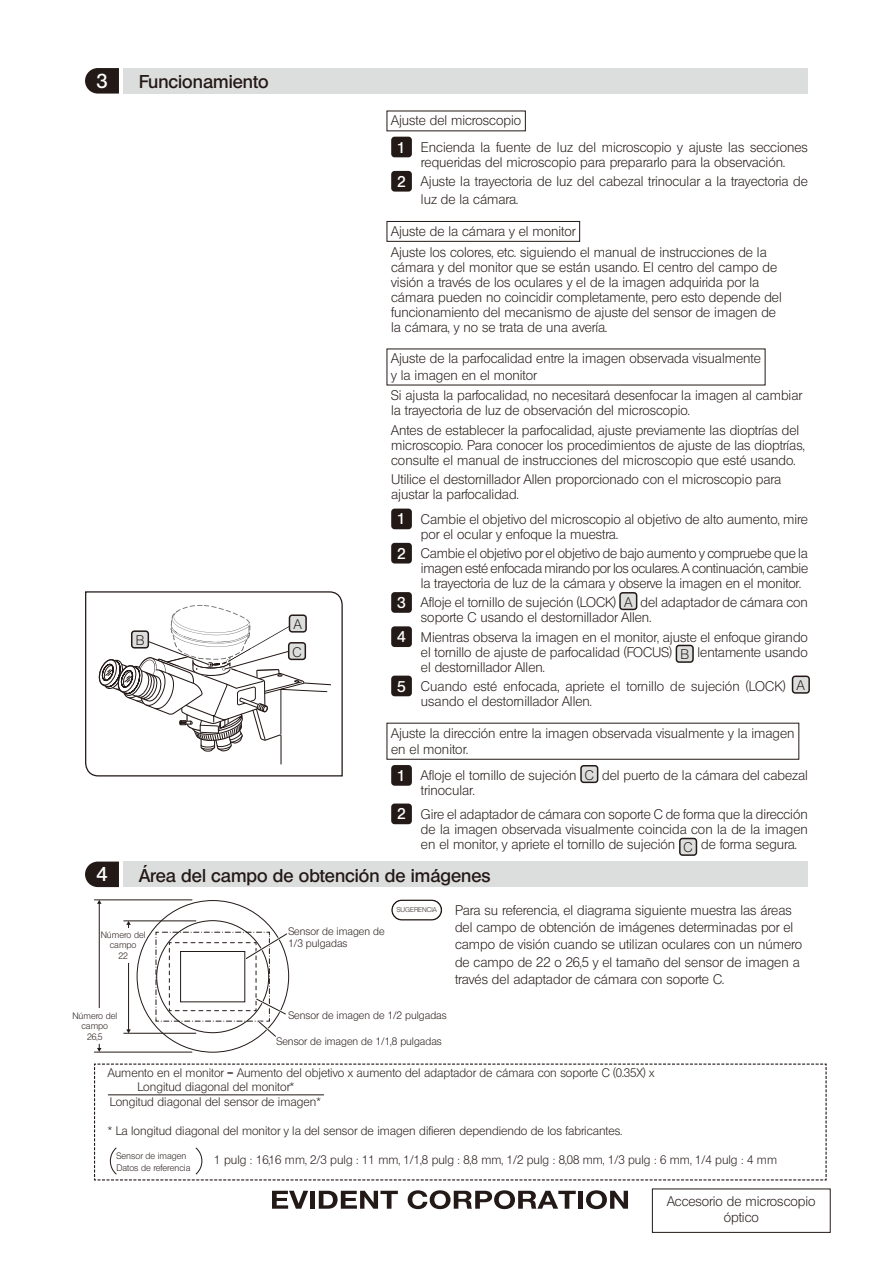
<style>
.page{position:relative;width:893px;height:1263px;background:#fff}
.page>*{position:absolute;margin:0;border:0;box-sizing:border-box;transform-origin:0 0}
.t1{font:19.5px "Olympus Leicht Halbfett";color:#fff}
.t2{font:18px "Olympus Leicht Halbfett";color:#231916}
.t3{font:15.15px "Olympus Leicht Halbfett";color:#fff}
.t4{font:13.5px/15px "Olympus Leicht Normal";color:#231916}
.t5{font:12px/13.4px "Olympus Leicht Normal";color:#231916}
.t6{font:10.5px/12.6px "Olympus Leicht Normal";color:#231916}
.t7{font:9px/10.5px "Olympus Leicht Normal";color:#231916;text-align:center}
.t8{font:6.75px "Olympus Leicht Normal";color:#231916}
</style>
<div class="page">
<svg style="left:272px;top:1191px;width:36px;height:18px"></svg>
<div style="left:310px;top:1191px;width:5px;height:18px;background:#231916"></div>
<svg style="left:319px;top:1191px;width:79px;height:18px"></svg>
<svg style="left:408px;top:1190px;width:168px;height:19px"></svg>
<div style="left:578px;top:1191px;width:5px;height:18px;background:#231916"></div>
<svg style="left:586px;top:1190px;width:42px;height:19px"></svg>
<div style="left:652px;top:1188px;width:179px;height:45px;border:1px solid #231916"></div>
<hr style="left:128px;top:924px;width:1px;height:106px;background:#231916">
<hr style="left:123px;top:1033px;width:73px;height:1px;background:#231916">
<hr style="left:123px;top:921px;width:73px;height:1px;background:#231916">
<svg style="left:126px;top:1029px;width:5px;height:4px"></svg>
<svg style="left:126px;top:921px;width:5px;height:4px"></svg>
<hr style="left:99px;top:903px;width:1px;height:146px;background:#231916">
<hr style="left:94px;top:1052px;width:98px;height:1px;background:#231916">
<svg style="left:97px;top:1048px;width:5px;height:4px"></svg>
<svg style="left:97px;top:901px;width:5px;height:3px"></svg>
<hr style="left:94px;top:900px;width:98px;height:1px;background:#231916">
<div style="left:123px;top:68px;width:685px;height:26px;background:#dcdddd"></div>
<svg style="left:85px;top:68px;width:34px;height:26px"></svg>
<div style="left:387px;top:221px;width:193px;height:21px;border:1px solid #231916"></div>
<div style="left:387px;top:723px;width:412px;height:37px;border:1px solid #231916"></div>
<div style="left:620px;top:593px;width:17px;height:16px;background:#dcdddd;border-radius:3px"></div>
<div style="left:619px;top:592px;width:18px;height:18px;border:2px solid #231916;border-radius:3px"></div>
<div style="left:676px;top:645px;width:17px;height:17px;background:#dcdddd;border-radius:3px"></div>
<div style="left:676px;top:645px;width:18px;height:18px;border:2px solid #231916;border-radius:3px"></div>
<div style="left:792px;top:676px;width:17px;height:17px;background:#dcdddd;border-radius:3px"></div>
<div style="left:792px;top:675px;width:18px;height:19px;border:2px solid #231916;border-radius:3px"></div>
<div style="left:581px;top:766px;width:17px;height:16px;background:#dcdddd;border-radius:3px"></div>
<div style="left:580px;top:765px;width:18px;height:18px;border:2px solid #231916;border-radius:3px"></div>
<div style="left:680px;top:838px;width:16px;height:17px;background:#dcdddd;border-radius:3px"></div>
<div style="left:679px;top:838px;width:18px;height:18px;border:2px solid #231916;border-radius:3px"></div>
<div style="left:391px;top:137px;width:21px;height:20px;background:#231916;border-radius:3px"></div>
<div style="left:391px;top:171px;width:21px;height:21px;background:#231916;border-radius:3px"></div>
<div style="left:391px;top:509px;width:21px;height:20px;background:#231916;border-radius:3px"></div>
<div style="left:391px;top:543px;width:21px;height:20px;background:#231916;border-radius:3px"></div>
<div style="left:391px;top:592px;width:21px;height:21px;background:#231916;border-radius:3px"></div>
<div style="left:391px;top:626px;width:21px;height:21px;background:#231916;border-radius:3px"></div>
<div style="left:391px;top:676px;width:21px;height:20px;background:#231916;border-radius:3px"></div>
<div style="left:391px;top:765px;width:21px;height:21px;background:#231916;border-radius:3px"></div>
<div style="left:391px;top:803px;width:21px;height:21px;background:#231916;border-radius:3px"></div>
<div style="left:123px;top:861px;width:685px;height:26px;background:#dcdddd"></div>
<svg style="left:85px;top:861px;width:34px;height:26px"></svg>
<div style="left:391px;top:899px;width:51px;height:22px;border:2px solid #231916;border-radius:10px"></div>
<svg style="left:155px;top:931px;width:134px;height:108px"></svg>
<svg style="left:94px;top:1063px;width:733px;height:118px"></svg>
<div style="left:125px;top:928px;width:8px;height:35px;background:#fff;border-radius:4px"></div>
<div style="left:95px;top:1008px;width:7px;height:36px;background:#fff;border-radius:4px"></div>
<svg style="left:85px;top:591px;width:258px;height:186px"></svg>
<svg style="left:97px;top:605px;width:234px;height:160px"></svg>
<div style="left:132px;top:631px;width:16px;height:17px;background:#dcdddd;border-radius:3px"></div>
<div style="left:131px;top:630px;width:18px;height:18px;border:2px solid #231916;border-radius:3px"></div>
<div style="left:289px;top:615px;width:17px;height:17px;background:#dcdddd;border-radius:3px"></div>
<div style="left:289px;top:614px;width:18px;height:19px;border:2px solid #231916;border-radius:3px"></div>
<div style="left:289px;top:643px;width:16px;height:16px;background:#dcdddd;border-radius:3px"></div>
<div style="left:288px;top:642px;width:18px;height:18px;border:2px solid #231916;border-radius:3px"></div>
<h1 class="t1" style="left:96px;top:69px;width:13px">3</h1>
<h2 class="t2" style="left:139px;top:71px;width:131px">Funcionamiento</h2>
<p class="t4" style="left:136px;top:633px;width:10px">B</p>
<p class="t4" style="left:292px;top:611px;width:11px;line-height:27.5px">A<br>C</p>
<p class="t4" style="left:421px;top:107px;width:388px;line-height:26.5px;text-indent:-30px">Ajuste del microscopio<br>Encienda la fuente de luz del microscopio y ajuste las secciones</p>
<p class="t4" style="left:421px;top:153px;width:388px;line-height:19.2px">requeridas del microscopio para prepararlo para la observación.<br>Ajuste la trayectoria de luz del cabezal trinocular a la trayectoria de</p>
<p class="t4" style="left:421px;top:192px;width:99px">luz de la cámara.</p>
<p class="t4" style="left:391px;top:221px;width:377px;line-height:20.7px">Ajuste de la cámara y el monitor<br>Ajuste los colores, etc. siguiendo el manual de instrucciones de la</p>
<p class="t4" style="left:391px;top:259px;width:392px">cámara y del monitor que se están usando. El centro del campo de visión a través de los oculares y el de la imagen adquirida por la cámara pueden no coincidir completamente, pero esto depende del funcionamiento del mecanismo de ajuste del sensor de imagen de la cámara, y no se trata de una avería.</p>
<p class="t4" style="left:391px;top:350px;width:371px;line-height:16.2px">Ajuste de la parfocalidad entre la imagen observada visualmente y la imagen en el monitor</p>
<p class="t4" style="left:391px;top:388px;width:412px">Si ajusta la parfocalidad, no necesitará desenfocar la imagen al cambiar la trayectoria de luz de observación del microscopio.</p>
<p class="t4" style="left:391px;top:422px;width:415px">Antes de establecer la parfocalidad, ajuste previamente las dioptrías del microscopio. Para conocer los procedimientos de ajuste de las dioptrías, consulte el manual de instrucciones del microscopio que esté usando.</p>
<p class="t4" style="left:391px;top:472px;width:392px">Utilice el destornillador Allen proporcionado con el microscopio para ajustar la parfocalidad.</p>
<p class="t4" style="left:421px;top:512px;width:388px">Cambie el objetivo del microscopio al objetivo de alto aumento, mire por el ocular y enfoque la muestra.</p>
<p class="t4" style="left:421px;top:546px;width:389px;text-align:justify">Cambie el objetivo por el objetivo de bajo aumento y compruebe que la imagen esté enfocada mirando por los oculares. A continuación, cambie la trayectoria de luz de la cámara y observe la imagen en el monitor.</p>
<p class="t4" style="left:421px;top:595px;width:388px">Afloje el tornillo de sujeción (LOCK) A del adaptador de cámara con soporte C usando el destornillador Allen.</p>
<p class="t4" style="left:421px;top:629px;width:388px;text-align:justify">Mientras observa la imagen en el monitor, ajuste el enfoque girando el tornillo de ajuste de parfocalidad (FOCUS) B lentamente usando el destornillador Allen.</p>
<p class="t4" style="left:421px;top:679px;width:385px">Cuando esté enfocada, apriete el tornillo de sujeción (LOCK) A usando el destornillador Allen.</p>
<p class="t4" style="left:391px;top:725px;width:405px;line-height:16.2px">Ajuste la dirección entre la imagen observada visualmente y la imagen en el monitor.</p>
<p class="t4" style="left:421px;top:768px;width:388px">Afloje el tornillo de sujeción C del puerto de la cámara del cabezal trinocular.</p>
<p class="t4" style="left:421px;top:806px;width:388px;text-align:justify">Gire el adaptador de cámara con soporte C de forma que la dirección de la imagen observada visualmente coincida con la de la imagen en el monitor, y apriete el tornillo de sujeción C de forma segura.</p>
<p class="t3" style="left:397px;top:138px;width:10px">1</p>
<p class="t3" style="left:397px;top:172px;width:10px">2</p>
<p class="t3" style="left:397px;top:510px;width:10px">1</p>
<p class="t3" style="left:397px;top:544px;width:10px">2</p>
<p class="t3" style="left:397px;top:594px;width:10px">3</p>
<p class="t3" style="left:397px;top:628px;width:10px">4</p>
<p class="t3" style="left:397px;top:677px;width:10px">5</p>
<p class="t3" style="left:397px;top:767px;width:10px">1</p>
<p class="t3" style="left:397px;top:805px;width:10px">2</p>
<h1 class="t1" style="left:96px;top:863px;width:13px">4</h1>
<h2 class="t2" style="left:139px;top:864px;width:353px">Área del campo de obtención de imágenes</h2>
<p class="t4" style="left:455px;top:901px;width:349px;line-height:17.2px">Para su referencia, el diagrama siguiente muestra las áreas del campo de obtención de imágenes determinadas por el campo de visión cuando se utilizan oculares con un número de campo de 22 o 26,5 y el tamaño del sensor de imagen a través del adaptador de cámara con soporte C.</p>
<p class="t8" style="left:397px;top:906px;width:42px">SUGERENCIA</p>
<p class="t6" style="left:288px;top:924px;width:98px">Sensor de imagen de<br>1/3 pulgadas</p>
<p class="t7" style="left:101px;top:929px;width:46px">Número del campo<br>22</p>
<p class="t6" style="left:288px;top:1009px;width:160px">Sensor de imagen de 1/2 pulgadas</p>
<p class="t6" style="left:276px;top:1035px;width:167px">Sensor de imagen de 1/1,8 pulgadas</p>
<p class="t5" style="left:138px;top:1066px;width:518px;text-indent:-30px">Aumento en el monitor = Aumento del objetivo x aumento del adaptador de cámara con soporte C (0.35X) x<br>Longitud diagonal del monitor*</p>
<p class="t5" style="left:110px;top:1095px;width:212px">Longitud diagonal del sensor de imagen*</p>
<p class="t5" style="left:108px;top:1124px;width:516px">* La longitud diagonal del monitor y la del sensor de imagen difieren dependiendo de los fabricantes.</p>
<p class="t7" style="left:116px;top:1150px;width:75px;line-height:12px;text-align:left">Sensor de imagen<br>Datos de referencia</p>
<p class="t5" style="left:214px;top:1153px;width:564px">1 pulg : 16,16 mm, 2/3 pulg : 11 mm, 1/1,8 pulg : 8,8 mm, 1/2 pulg : 8,08 mm, 1/3 pulg : 6 mm, 1/4 pulg : 4 mm</p>
<p class="t7" style="left:72px;top:1010px;width:46px">Número del campo<br>26,5</p>
<p class="t4" style="left:667px;top:1193px;width:150px;line-height:16.5px;text-align:center">Accesorio de microscopio óptico</p>
</div>
